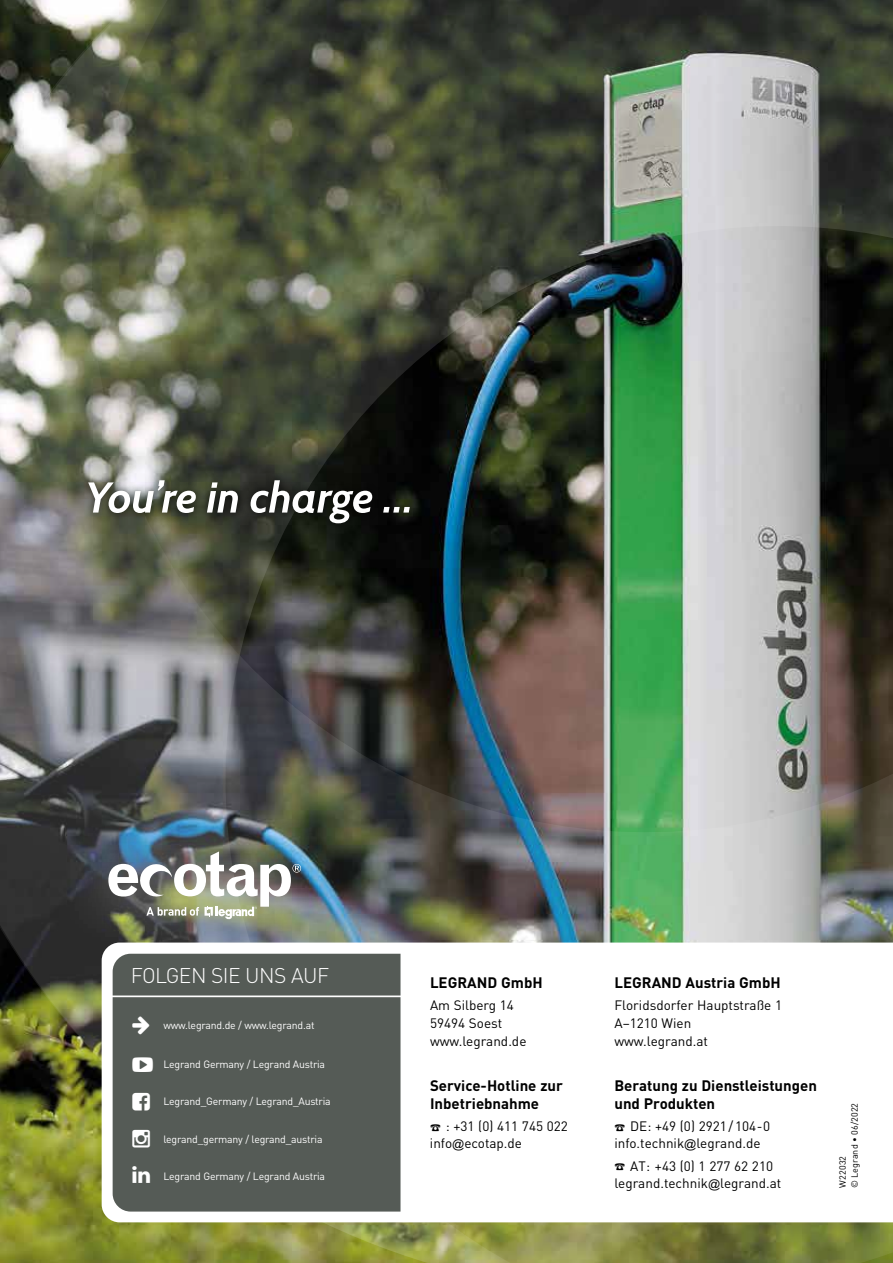
<style>
.page{position:relative;width:893px;height:1263px;background:#fff}
.page>*{position:absolute;margin:0;border:0;box-sizing:border-box;transform-origin:0 0}
.t1{font:300 21px "DIN Pro";letter-spacing:-.025em;color:#fff}
.t2{font:700 15px/18px "DIN Pro";color:#000}
.t3{font:13.5px/18px "DIN Pro";color:#000}
.t4{font:10.5px "DIN Pro";letter-spacing:-.02em;color:#fff}
.t5{font:9px/12px "DIN Pro";letter-spacing:.01em;color:#000}
.s1{font-family:"Arial MT Std";font-size:12px}
.s2{font-style:inherit}
</style>
<div class="page">
<img style="left:0;top:0;width:893px;height:1263px">
<div style="left:81px;top:473px;width:336px;height:58px;background:#000;opacity:.75"></div>
<svg style="left:88px;top:480px;width:322px;height:43px"></svg>
<div style="left:54px;top:802px;width:294px;height:170px;background:#fff;opacity:.75"></div>
<img style="left:108px;top:851px;width:193px;height:68px">
<svg style="left:102px;top:942px;width:791px;height:280px"></svg>
<div style="left:113px;top:997px;width:287px;height:214px;background:#555b56"></div>
<div style="left:113px;top:954px;width:287px;height:41px;background:#555b56"></div>
<svg style="left:132px;top:1016px;width:17px;height:18px"></svg>
<svg style="left:132px;top:1057px;width:21px;height:15px"></svg>
<svg style="left:132px;top:1092px;width:18px;height:18px"></svg>
<svg style="left:132px;top:1130px;width:18px;height:17px"></svg>
<svg style="left:132px;top:1166px;width:18px;height:17px"></svg>
<svg style="left:615px;top:1124px;width:10px;height:7px"></svg>
<svg style="left:615px;top:1163px;width:10px;height:7px"></svg>
<svg style="left:430px;top:1124px;width:10px;height:7px"></svg>
<h1 class="t1" style="left:131px;top:959px;width:200px">FOLGEN SIE UNS AUF</h1>
<p class="t2" style="left:614px;top:972px;width:168px">LEGRAND Austria GmbH</p>
<p class="t3" style="left:614px;top:995px;width:169px">Floridsdorfer Hauptstraße 1<br>A–1210 Wien www.legrand.at</p>
<p class="t2" style="left:430px;top:972px;width:114px">LEGRAND GmbH</p>
<p class="t3" style="left:430px;top:995px;width:98px">Am Silberg 14<br>59494 Soest www.legrand.de</p>
<p class="t4" style="left:163px;top:1017px;width:153px">www.legrand.de / www.legrand.at</p>
<p class="t4" style="left:163px;top:1056px;width:163px">Legrand Germany / Legrand Austria</p>
<p class="t4" style="left:163px;top:1093px;width:169px">Legrand_Germany / Legrand_Austria</p>
<p class="t4" style="left:163px;top:1130px;width:161px">legrand_germany / legrand_austria</p>
<p class="t4" style="left:163px;top:1168px;width:163px">Legrand Germany / Legrand Austria</p>
<p class="t2" style="left:430px;top:1074px;width:134px">Service-Hotline zur<br>Inbetriebnahme</p>
<p class="t3" style="left:430px;top:1116px;width:139px;line-height:17px;text-indent:16px">: +31 (0) 411 745 022 info<span class="s1">@</span>ecotap.de</p>
<p class="t2" style="left:614px;top:1074px;width:204px">Beratung zu Dienstleistungen und Produkten</p>
<p class="t3" style="left:614px;top:1116px;width:157px;line-height:17px;text-indent:16px">DE: +49 (0) 2921/104-0 info.technik<span class="s1">@</span>legrand.de</p>
<p class="t3" style="left:614px;top:1156px;width:168px;line-height:17px;text-align:center">AT: +43 (0) 1 277 62 210 legrand.technik<span class="s1">@</span>legrand.at</p>
<p class="t5" style="left:836px;top:1187px;width:86px;rotate:-90deg">W22032<br>©Legrand • 06/<span class="s2">2022</span></p>
</div>
